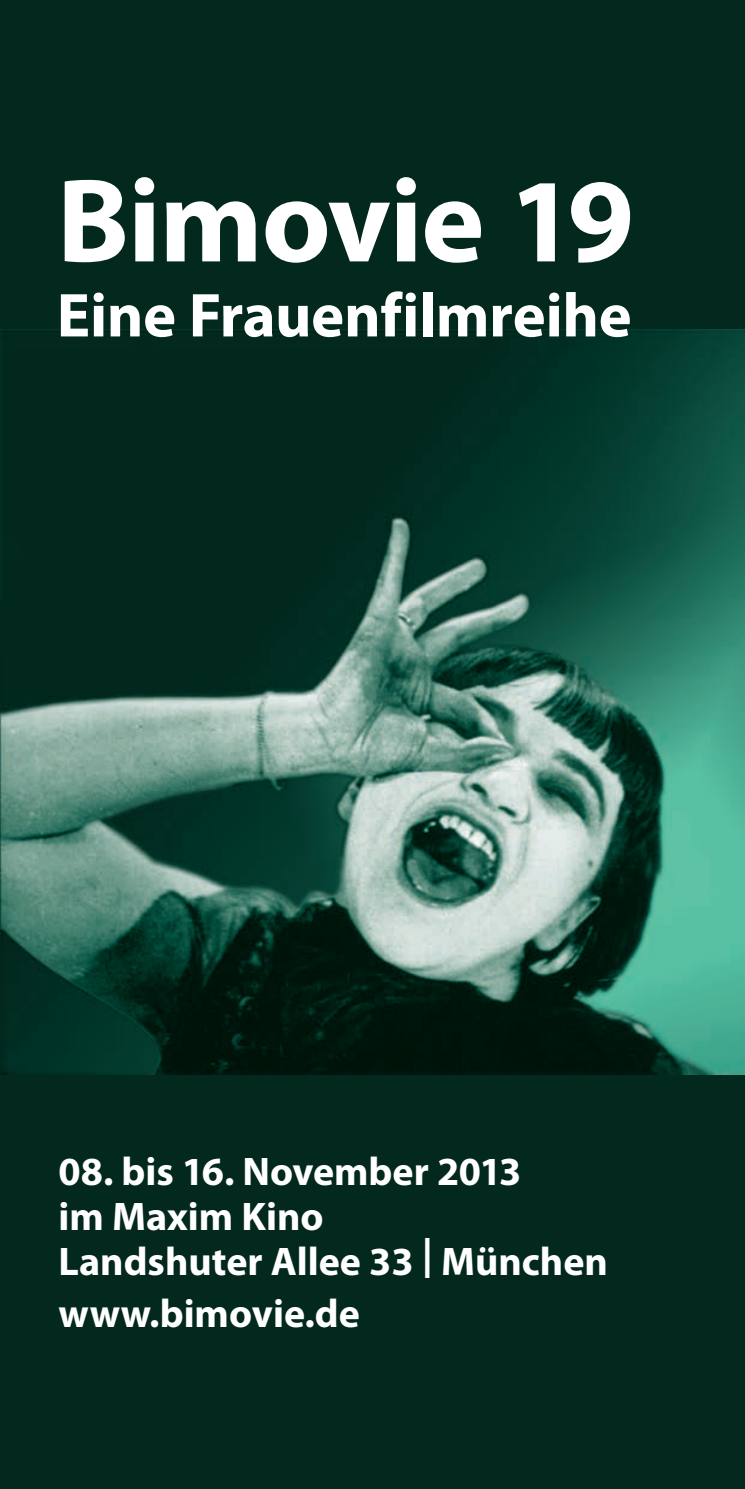
<style>
.page{position:relative;width:745px;height:1489px;background:#fff}
.page>*{position:absolute;margin:0;border:0;box-sizing:border-box;transform-origin:0 0}
.t1{font:700 120px "Myriad Pro";letter-spacing:-.01em;color:#fff}
.t2{font:700 62.5px "Myriad Pro";letter-spacing:-.005em;color:#fff}
.t3{font:700 40px/45px "Myriad Pro";color:#fff}
</style>
<div class="page">
<div style="left:0;top:0;width:744px;height:341px;background:#03281e"></div>
<div style="left:0;top:1067px;width:744px;height:421px;background:#03281e"></div>
<img style="left:0;top:330px;width:744px;height:744px">
<h1 class="t1" style="left:57px;top:143px;width:578px">Bimovie 19</h1>
<h2 class="t2" style="left:57px;top:274px;width:576px">Eine Frauenfilmreihe</h2>
<p class="t3" style="left:58px;top:1147px;width:550px">08. bis 16. November 2013<br>im Maxim Kino<br>Landshuter Allee 33 | München</p>
<p class="t3" style="left:58px;top:1289px;width:303px">www.bimovie.de</p>
</div>
